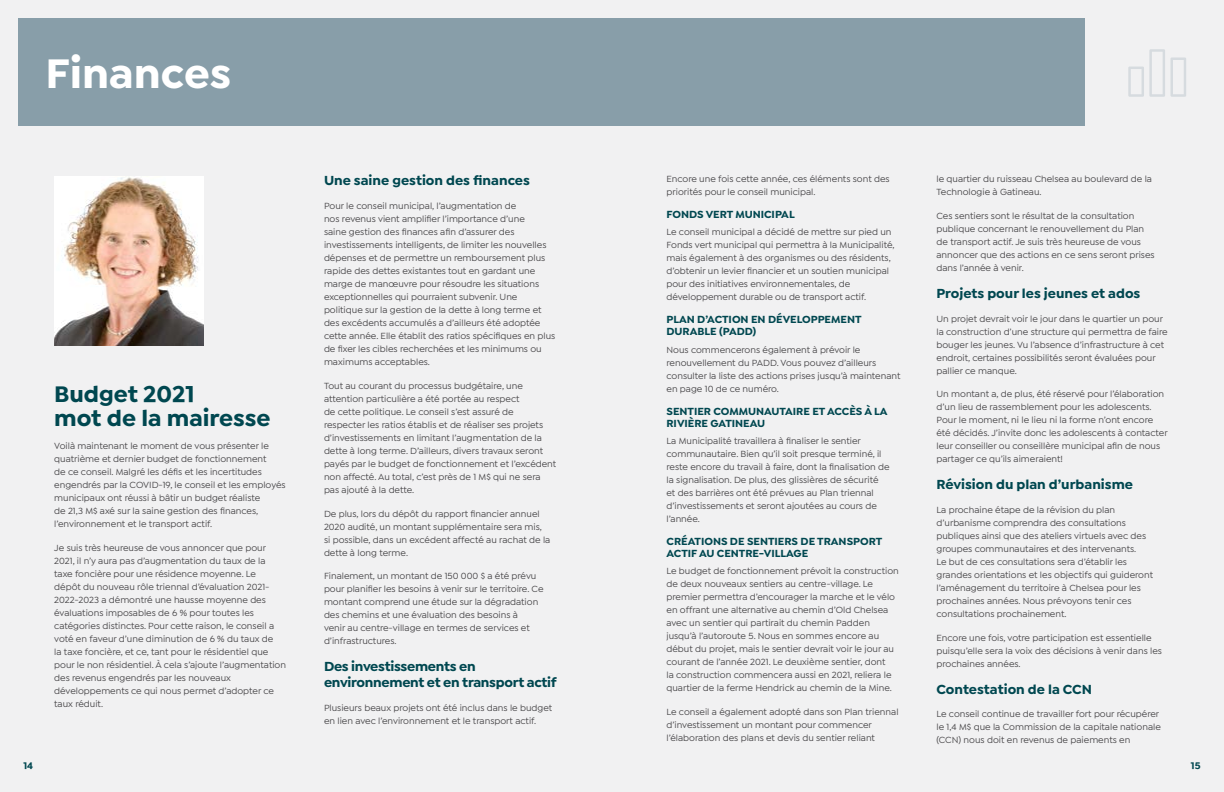
<style>
.page{position:relative;width:1224px;height:792px;background:#fff}
.page>*{position:absolute;margin:0;border:0;box-sizing:border-box;transform-origin:0 0}
.t1{font:700 44px "Isidora Sans";color:#fff}
.t2{font:700 24px/24px "Isidora Sans";color:#004750}
.t3{font:700 14px/16px "Isidora Sans";letter-spacing:-.005em;color:#004750}
.t4{font:700 11px/12px "Isidora Sans";color:#004750}
.t5{font:700 10px "Isidora Sans";color:#004750}
.t6{font:500 9.5px/13px "Isidora Sans";color:#474648}
</style>
<div class="page">
<div style="left:611px;top:0;width:613px;height:792px;background:#f1f1f2"></div>
<div style="left:0;top:0;width:611px;height:792px;background:#f1f1f2"></div>
<img style="left:54px;top:176px;width:149px;height:170px">
<div style="left:18px;top:18px;width:1067px;height:108px;background:#889ea9"></div>
<svg style="left:1128px;top:49px;width:37px;height:48px"></svg>
<svg style="left:1171px;top:58px;width:15px;height:39px"></svg>
<h1 class="t1" style="left:45px;top:46px;width:188px">Finances</h1>
<h2 class="t2" style="left:54px;top:382px;width:218px">Budget 2021<br>mot de la mairesse</h2>
<p class="t6" style="left:54px;top:440px;width:233px">Voilà maintenant le moment de vous présenter le quatrième et dernier budget de fonctionnement<br>de ce conseil. Malgré les défis et les incertitudes engendrés par la COVID-19, le conseil et les employés municipaux ont réussi à bâtir un budget réaliste<br>de 21,3 M$ axé sur la saine gestion des finances, l’environnement et le transport actif.</p>
<p class="t6" style="left:54px;top:542px;width:233px">Je suis très heureuse de vous annoncer que pour 2021, il n’y aura pas d’augmentation du taux de la taxe foncière pour une résidence moyenne. Le<br>dépôt du nouveau rôle triennal d’évaluation 2021- 2022-2023 a démontré une hausse moyenne des évaluations imposables de 6 % pour toutes les catégories distinctes. Pour cette raison, le conseil a voté en faveur d’une diminution de 6 % du taux de<br>la taxe foncière, et ce, tant pour le résidentiel que pour le non résidentiel. À cela s’ajoute l’augmentation des revenus engendrés par les nouveaux développements ce qui nous permet d’adopter ce taux réduit.</p>
<h3 class="t3" style="left:324px;top:173px;width:207px">Une saine gestion des finances</h3>
<p class="t6" style="left:324px;top:199px;width:233px">Pour le conseil municipal, l’augmentation de<br>nos revenus vient amplifier l’importance d’une<br>saine gestion des finances afin d’assurer des investissements intelligents, de limiter les nouvelles dépenses et de permettre un remboursement plus rapide des dettes existantes tout en gardant une marge de manœuvre pour résoudre les situations exceptionnelles qui pourraient subvenir. Une politique sur la gestion de la dette à long terme et des excédents accumulés a d’ailleurs été adoptée cette année. Elle établit des ratios spécifiques en plus de fixer les cibles recherchées et les minimums ou maximums acceptables.</p>
<p class="t6" style="left:324px;top:379px;width:234px">Tout au courant du processus budgétaire, une attention particulière a été portée au respect<br>de cette politique. Le conseil s’est assuré de respecter les ratios établis et de réaliser ses projets d’investissements en limitant l’augmentation de la dette à long terme. D’ailleurs, divers travaux seront payés par le budget de fonctionnement et l’excédent non affecté. Au total, c’est près de 1 M$ qui ne sera pas ajouté à la dette.</p>
<p class="t6" style="left:324px;top:507px;width:228px">De plus, lors du dépôt du rapport financier annuel 2020 audité, un montant supplémentaire sera mis, si possible, dans un excédent affecté au rachat de la dette à long terme.</p>
<p class="t6" style="left:324px;top:570px;width:221px">Finalement, un montant de 150 000 $ a été prévu pour planifier les besoins à venir sur le territoire. Ce montant comprend une étude sur la dégradation des chemins et une évaluation des besoins à<br>venir au centre-village en termes de services et d’infrastructures.</p>
<h3 class="t3" style="left:324px;top:659px;width:234px">Des investissements en environnement et en transport actif</h3>
<p class="t6" style="left:324px;top:701px;width:230px">Plusieurs beaux projets ont été inclus dans le budget en lien avec l’environnement et le transport actif.</p>
<p class="t6" style="left:667px;top:172px;width:225px">Encore une fois cette année, ces éléments sont des priorités pour le conseil municipal.</p>
<p class="t4" style="left:667px;top:208px;width:130px">FONDS VERT MUNICIPAL</p>
<p class="t6" style="left:667px;top:226px;width:230px">Le conseil municipal a décidé de mettre sur pied un Fonds vert municipal qui permettra à la Municipalité, mais également à des organismes ou des résidents, d’obtenir un levier financier et un soutien municipal pour des initiatives environnementales, de développement durable ou de transport actif.</p>
<p class="t4" style="left:667px;top:314px;width:197px">PLAN D’ACTION EN DÉVELOPPEMENT<br>DURABLE (PADD)</p>
<p class="t6" style="left:667px;top:343px;width:235px">Nous commencerons également à prévoir le renouvellement du PADD. Vous pouvez d’ailleurs consulter la liste des actions prises jusqu’à maintenant en page 10 de ce numéro.</p>
<p class="t4" style="left:667px;top:405px;width:223px">SENTIER COMMUNAUTAIRE ET ACCÈS À LA<br>RIVIÈRE GATINEAU</p>
<p class="t6" style="left:667px;top:434px;width:225px">La Municipalité travaillera à finaliser le sentier communautaire. Bien qu’il soit presque terminé, il reste encore du travail à faire, dont la finalisation de la signalisation. De plus, des glissières de sécurité et des barrières ont été prévues au Plan triennal d’investissements et seront ajoutées au cours de l’année.</p>
<p class="t4" style="left:667px;top:535px;width:217px">CRÉATIONS DE SENTIERS DE TRANSPORT<br>ACTIF AU CENTRE-VILLAGE</p>
<p class="t6" style="left:667px;top:565px;width:234px">Le budget de fonctionnement prévoit la construction de deux nouveaux sentiers au centre-village. Le premier permettra d’encourager la marche et le vélo en offrant une alternative au chemin d’Old Chelsea avec un sentier qui partirait du chemin Padden jusqu’à l’autoroute 5. Nous en sommes encore au début du projet, mais le sentier devrait voir le jour au courant de l’année 2021. Le deuxième sentier, dont<br>la construction commencera aussi en 2021, reliera le quartier de la ferme Hendrick au chemin de la Mine.</p>
<p class="t6" style="left:667px;top:705px;width:234px">Le conseil a également adopté dans son Plan triennal d’investissement un montant pour commencer l’élaboration des plans et devis du sentier reliant</p>
<p class="t6" style="left:937px;top:173px;width:217px">le quartier du ruisseau Chelsea au boulevard de la<br>Technologie à Gatineau.</p>
<p class="t6" style="left:937px;top:209px;width:220px">Ces sentiers sont le résultat de la consultation publique concernant le renouvellement du Plan de transport actif. Je suis très heureuse de vous annoncer que des actions en ce sens seront prises dans l’année à venir.</p>
<h3 class="t3" style="left:937px;top:285px;width:205px">Projets pour les jeunes et ados</h3>
<p class="t6" style="left:937px;top:312px;width:233px">Un projet devrait voir le jour dans le quartier un pour la construction d’une structure qui permettra de faire bouger les jeunes. Vu l’absence d’infrastructure à cet endroit, certaines possibilités seront évaluées pour pallier ce manque.</p>
<p class="t6" style="left:937px;top:388px;width:233px">Un montant a, de plus, été réservé pour l’élaboration d’un lieu de rassemblement pour les adolescents.<br>Pour le moment, ni le lieu ni la forme n’ont encore été décidés. J’invite donc les adolescents à contacter leur conseiller ou conseillère municipal afin de nous partager ce qu’ils aimeraient!</p>
<h3 class="t3" style="left:937px;top:477px;width:198px">Révision du plan d’urbanisme</h3>
<p class="t6" style="left:937px;top:503px;width:218px">La prochaine étape de la révision du plan d’urbanisme comprendra des consultations publiques ainsi que des ateliers virtuels avec des groupes communautaires et des intervenants.<br>Le but de ces consultations sera d’établir les grandes orientations et les objectifs qui guideront l’aménagement du territoire à Chelsea pour les prochaines années. Nous prévoyons tenir ces consultations prochainement.</p>
<p class="t6" style="left:937px;top:631px;width:227px">Encore une fois, votre participation est essentielle puisqu’elle sera la voix des décisions à venir dans les prochaines années.</p>
<h3 class="t3" style="left:937px;top:681px;width:157px">Contestation de la CCN</h3>
<p class="t6" style="left:937px;top:708px;width:226px">Le conseil continue de travailler fort pour récupérer le 1,4 M$ que la Commission de la capitale nationale (CCN) nous doit en revenus de paiements en</p>
<p class="t5" style="left:23px;top:759px;width:11px">14</p>
<p class="t5" style="left:1191px;top:759px;width:11px">15</p>
</div>
